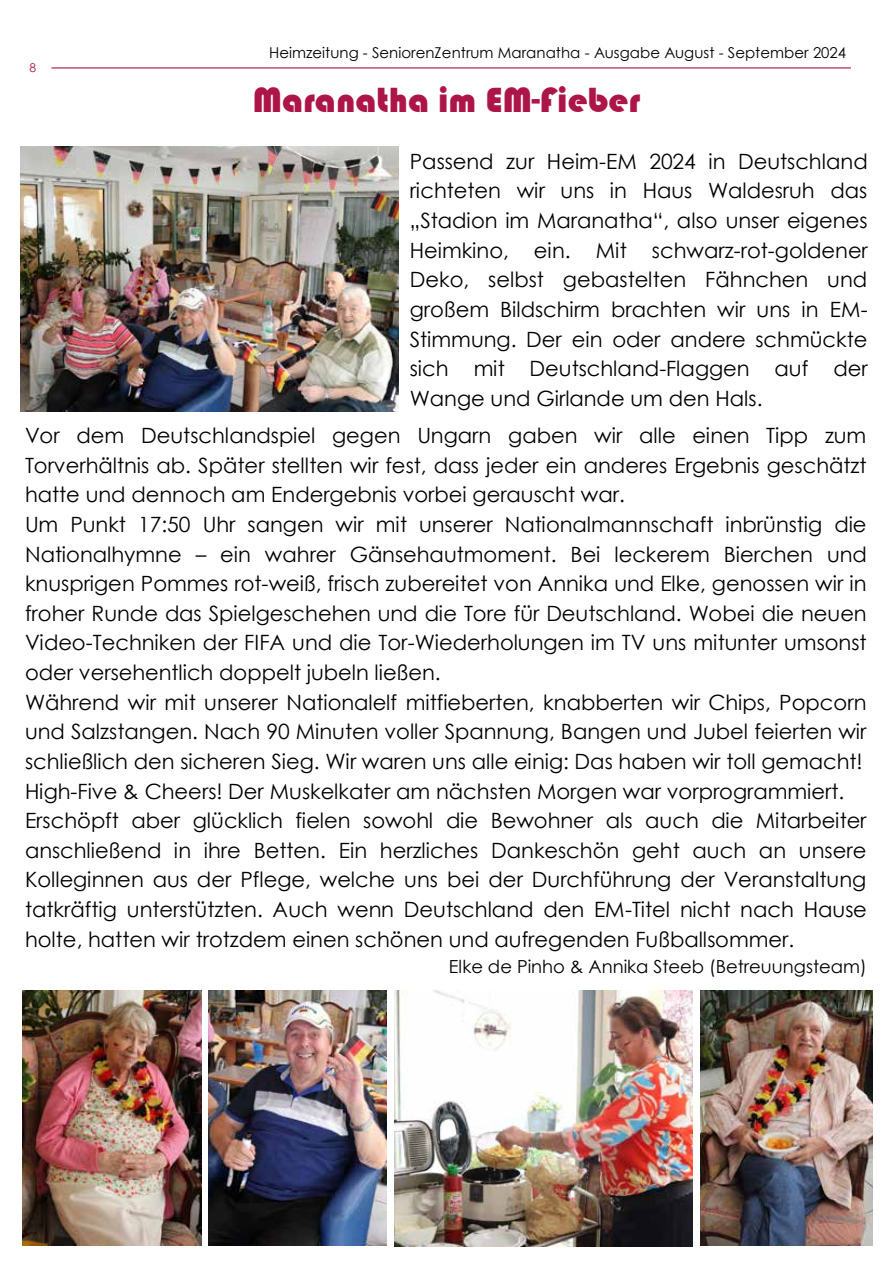
<style>
.page{position:relative;width:893px;height:1263px;background:#fff}
.page>*{position:absolute;margin:0;border:0;box-sizing:border-box;transform-origin:0 0}
.t1{font:36px "Bauhaus 93";color:#ad1548}
.t2{font:21.15px "Century Gothic";color:#000}
.t3{font:21px/29.5px "Century Gothic";color:#000}
.t4{font:18px "Century Gothic";color:#000}
.t5{font:15px "Century Gothic";color:#000}
.t6{font:12px "Century Gothic";color:#ad1548}
</style>
<div class="page">
<hr style="left:51px;top:67px;width:800px;height:1px;background:#ad1548">
<img style="left:21px;top:146px;width:377px;height:266px">
<img style="left:209px;top:991px;width:178px;height:255px">
<img style="left:22px;top:991px;width:180px;height:255px">
<img style="left:394px;top:991px;width:299px;height:255px">
<img style="left:701px;top:991px;width:172px;height:255px">
<p class="t6" style="left:30px;top:59px;width:8px">8</p>
<p class="t5" style="left:269px;top:42px;width:578px">Heimzeitung - SeniorenZentrum Maranatha - Ausgabe August - September 2024</p>
<h1 class="t1" style="left:253px;top:79px;width:389px">Maranatha im EM-Fieber</h1>
<p class="t3" style="left:410px;top:146px;width:460px;text-align:justify">Passend zur Heim-EM 2024 in Deutschland richteten wir uns in Haus Waldesruh das „Stadion im Maranatha“, also unser eigenes Heimkino, ein. Mit schwarz-rot-goldener Deko, selbst gebastelten Fähnchen und großem Bildschirm brachten wir uns in EM-Stimmung. Der ein oder andere schmückte</p>
<p class="t2" style="left:410px;top:354px;width:459px">sich mit Deutschland-Flaggen auf der</p>
<p class="t3" style="left:410px;top:383px;width:354px">Wange und Girlande um den Hals.</p>
<p class="t3" style="left:25px;top:420px;width:843px">Vor dem Deutschlandspiel gegen Ungarn gaben wir alle einen Tipp zum Torverhältnis ab. Später stellten wir fest, dass jeder ein anderes Ergebnis geschätzt hatte und dennoch am Endergebnis vorbei gerauscht war.<br>Um Punkt 17:50 Uhr sangen wir mit unserer Nationalmannschaft inbrünstig die Nationalhymne – ein wahrer Gänsehautmoment. Bei leckerem Bierchen und knusprigen Pommes rot-weiß, frisch zubereitet von Annika und Elke, genossen wir in froher Runde das Spielgeschehen und die Tore für Deutschland. Wobei die neuen</p>
<p class="t2" style="left:25px;top:628px;width:843px">Video-Techniken der FIFA und die Tor-Wiederholungen im TV uns mitunter umsonst</p>
<p class="t3" style="left:25px;top:657px;width:843px">oder versehentlich doppelt jubeln ließen.<br>Während wir mit unserer Nationalelf mitfieberten, knabberten wir Chips, Popcorn und Salzstangen. Nach 90 Minuten voller Spannung, Bangen und Jubel feierten wir schließlich den sicheren Sieg. Wir waren uns alle einig: Das haben wir toll gemacht!<br>High-Five &amp; Cheers! Der Muskelkater am nächsten Morgen war vorprogrammiert.<br>Erschöpft aber glücklich fielen sowohl die Bewohner als auch die Mitarbeiter anschließend in ihre Betten. Ein herzliches Dankeschön geht auch an unsere Kolleginnen aus der Pflege, welche uns bei der Durchführung der Veranstaltung</p>
<p class="t2" style="left:25px;top:894px;width:843px">tatkräftig unterstützten. Auch wenn Deutschland den EM-Titel nicht nach Hause</p>
<p class="t3" style="left:25px;top:924px;width:771px">holte, hatten wir trotzdem einen schönen und aufregenden Fußballsommer.</p>
<p class="t4" style="left:449px;top:954px;width:419px">Elke de Pinho &amp; Annika Steeb (Betreuungsteam)</p>
</div>
